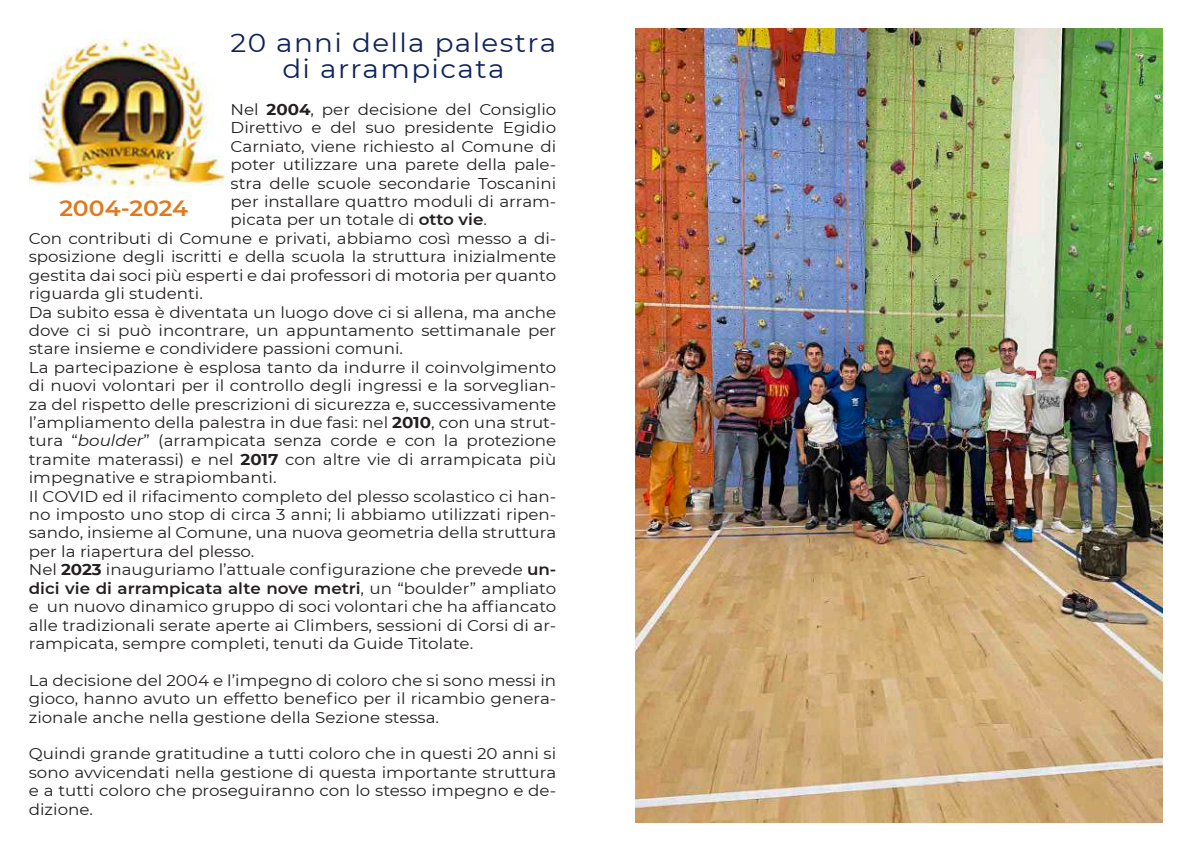
<style>
.page{position:relative;width:1191px;height:851px;background:#fff}
.page>*{position:absolute;margin:0;border:0;box-sizing:border-box;transform-origin:0 0}
.t1{font:26px/26px "Montserrat";letter-spacing:.05em;color:#0e225d;text-align:center;scale:1.07 1}
.t2{font:600 22px "Montserrat";letter-spacing:-.005em;color:#e1781c;scale:1.07 1}
.t3{font:15.6px/18.4px "Montserrat";color:#231f20;text-align:justify;scale:1.07 1}
.t4{font:600 15.6px "Montserrat";color:#231f20;scale:1.07 1}
.s1{font-weight:700}
.s2{font-weight:600}
.s3{font-style:italic}
.s4{font-weight:400}
</style>
<div class="page">
<img style="left:635px;top:28px;width:527px;height:794px">
<img style="left:30px;top:32px;width:199px;height:155px">
<h1 class="t1" style="left:231px;top:29px;width:306px">20 anni della palestra di arrampicata</h1>
<p class="t3" style="left:231px;top:100px;width:306px">Nel <span class="s1">2004</span>, per decisione del Consiglio</p>
<p class="t3" style="left:231px;top:118px;width:306px">Direttivo e del suo presidente Egidio</p>
<p class="t3" style="left:231px;top:136px;width:306px">Carniato, viene richiesto al Comune di</p>
<p class="t3" style="left:231px;top:155px;width:306px">poter utilizzare una parete della pale-</p>
<p class="t3" style="left:231px;top:173px;width:306px">stra delle scuole secondarie Toscanini</p>
<p class="t3" style="left:231px;top:192px;width:306px">per installare quattro moduli di arram-</p>
<p class="t3" style="left:231px;top:210px;width:241px">picata per un totale di <span class="s2">otto vie</span>.</p>
<p class="t3" style="left:29px;top:228px;width:494px">Con contributi di Comune e privati, abbiamo così messo a di-</p>
<p class="t3" style="left:29px;top:247px;width:494px">sposizione degli iscritti e della scuola la struttura inizialmente</p>
<p class="t3" style="left:29px;top:265px;width:494px">gestita dai soci più esperti e dai professori di motoria per quanto</p>
<p class="t3" style="left:29px;top:284px;width:164px">riguarda gli studenti.</p>
<p class="t3" style="left:29px;top:302px;width:494px">Da subito essa è diventata un luogo dove ci si allena, ma anche</p>
<p class="t3" style="left:29px;top:320px;width:494px">dove ci si può incontrare, un appuntamento settimanale per</p>
<p class="t3" style="left:29px;top:339px;width:351px">stare insieme e condividere passioni comuni.</p>
<p class="t3" style="left:29px;top:357px;width:494px">La partecipazione è esplosa tanto da indurre il coinvolgimento</p>
<p class="t3" style="left:29px;top:376px;width:494px">di nuovi volontari per il controllo degli ingressi e la sorveglian-</p>
<p class="t3" style="left:29px;top:394px;width:494px">za del rispetto delle prescrizioni di sicurezza e, successivamente</p>
<p class="t3" style="left:29px;top:412px;width:494px">l’ampliamento della palestra in due fasi: nel <span class="s1">2010</span>, con una strut-</p>
<p class="t3" style="left:29px;top:431px;width:494px">tura “<span class="s3">boulder</span>” (arrampicata senza corde e con la protezione</p>
<p class="t3" style="left:29px;top:449px;width:494px">tramite materassi) e nel <span class="s1">2017</span> con altre vie di arrampicata più</p>
<p class="t3" style="left:29px;top:468px;width:233px">impegnative e strapiombanti.</p>
<p class="t3" style="left:29px;top:486px;width:494px">Il COVID ed il rifacimento completo del plesso scolastico ci han-</p>
<p class="t3" style="left:29px;top:504px;width:494px">no imposto uno stop di circa 3 anni; li abbiamo utilizzati ripen-</p>
<p class="t3" style="left:29px;top:523px;width:494px">sando, insieme al Comune, una nuova geometria della struttura</p>
<p class="t3" style="left:29px;top:541px;width:212px">per la riapertura del plesso.</p>
<p class="t3" style="left:29px;top:560px;width:494px">Nel <span class="s1">2023</span> inauguriamo l’attuale configurazione che prevede <span class="s2">un-</span></p>
<p class="t4" style="left:29px;top:577px;width:494px">dici vie di arrampicata alte nove metri<span class="s4">, un “boulder” ampliato</span></p>
<p class="t3" style="left:29px;top:596px;width:494px">e un nuovo dinamico gruppo di soci volontari che ha affiancato</p>
<p class="t3" style="left:29px;top:615px;width:494px">alle tradizionali serate aperte ai Climbers, sessioni di Corsi di ar-</p>
<p class="t3" style="left:29px;top:633px;width:417px">rampicata, sempre completi, tenuti da Guide Titolate.</p>
<p class="t3" style="left:29px;top:670px;width:494px">La decisione del 2004 e l’impegno di coloro che si sono messi in gioco, hanno avuto un effetto benefico per il ricambio genera&shy;zionale anche nella gestione della Sezione stessa.</p>
<p class="t3" style="left:29px;top:744px;width:494px">Quindi grande gratitudine a tutti coloro che in questi 20 anni si sono avvicendati nella gestione di questa importante struttura e a tutti coloro che proseguiranno con lo stesso impegno e de&shy;dizione.</p>
<h2 class="t2" style="left:59px;top:192px;width:122px">2004-2024</h2>
</div>
